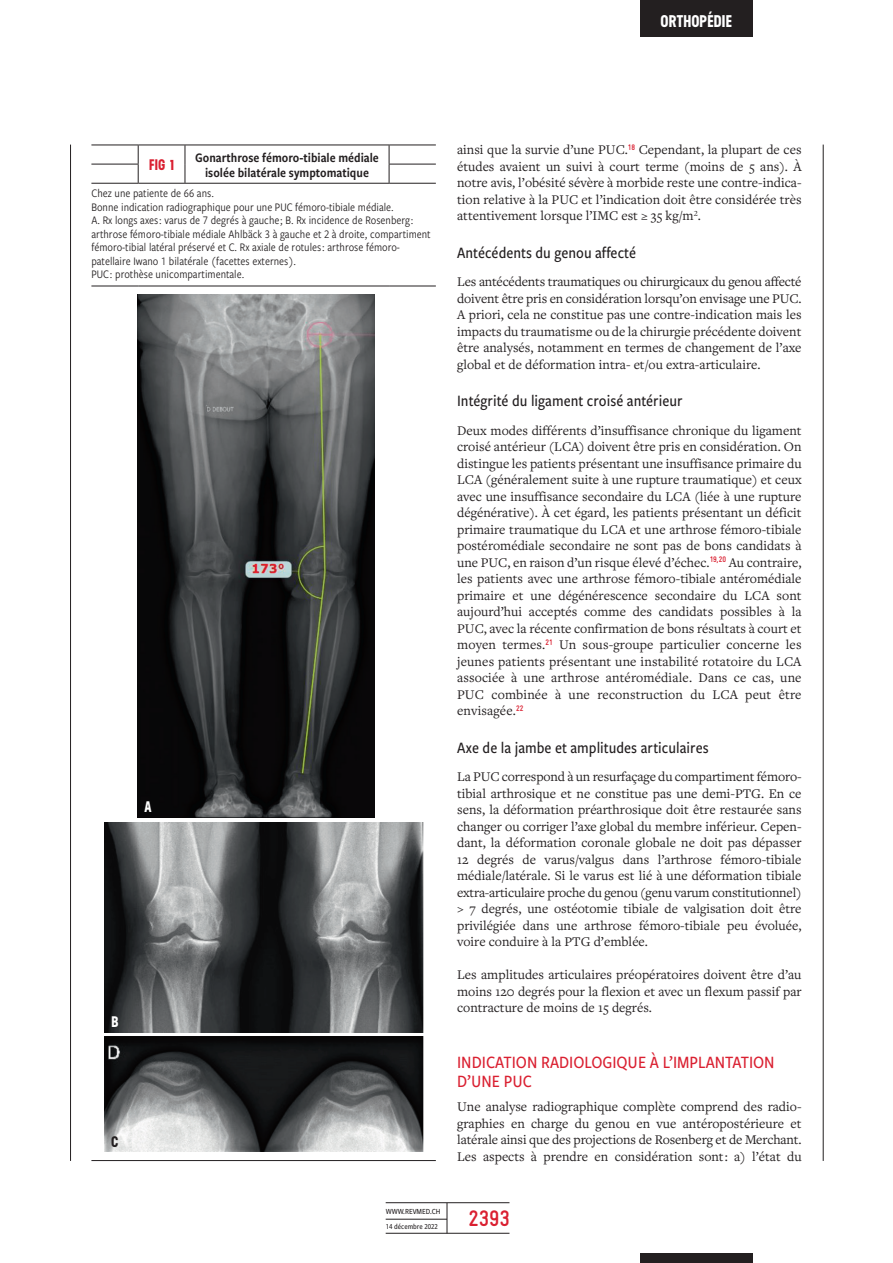
<style>
.page{position:relative;width:893px;height:1263px;background:#fff}
.page>*{position:absolute;margin:0;border:0;box-sizing:border-box;transform-origin:0 0}
.t1{font:700 22.5px "Gravur Condensed Pro";color:#da2031}
._1P_T1{font:500 18px/19.5px "Freight Sans Cnd Pro";color:#da2031}
.t2{font:700 16.95px "Neusa";letter-spacing:.005em;color:#fff}
._1P_T2{font:500 16.5px "Freight Sans Cnd Pro";color:#231f20}
._1P_FIG_X_TAB_X{font:700 15.3px "Neusa";color:#da2031}
._1P_FIG_X_TAB_X-2{font:700 15.3px "Neusa";color:#fff}
._1P_FIG_X_TAB_X-3{font:700 15.3px "Neusa";color:#231f20}
._1P_Texte_courant{font:13.8px/16.5px "Freight Text Pro";color:#231f20;text-align:justify}
._1P_FIG_TAB_Titre{font:13.5px/15px "Freight Sans Cnd Pro Semi";color:#231f20;text-align:center}
._1P_FIG_TAB_Legende{font:12px/13.5px "Freight Sans Cnd Pro";color:#231f20}
.t3{font:500 8.1px "Freight Sans Cnd Pro";color:#231f20}
.t4{font:500 7.8px "Freight Sans Cnd Pro";color:#231f20}
</style>
<div class="page">
<div style="left:640px;top:0;width:112px;height:37px;background:#231f20"></div>
<div style="left:640px;top:1253px;width:112px;height:10px;background:#231f20"></div>
<hr style="left:386px;top:1202px;width:123px;height:1px;background:#231f20">
<hr style="left:386px;top:1233px;width:123px;height:1px;background:#231f20">
<hr style="left:386px;top:1219px;width:61px;height:1px;background:#231f20">
<hr style="left:447px;top:1203px;width:1px;height:30px;background:#231f20">
<hr style="left:70px;top:145px;width:1px;height:1016px;background:#231f20">
<hr style="left:823px;top:145px;width:1px;height:1016px;background:#231f20">
<hr style="left:91px;top:183px;width:47px;height:1px;background:#231f20">
<hr style="left:138px;top:183px;width:47px;height:1px;background:#231f20">
<hr style="left:185px;top:183px;width:204px;height:1px;background:#231f20">
<hr style="left:389px;top:183px;width:47px;height:1px;background:#231f20">
<svg style="left:91px;top:146px;width:345px;height:37px"></svg>
<hr style="left:91px;top:145px;width:47px;height:1px;background:#231f20">
<hr style="left:91px;top:286px;width:47px;height:1px;background:#231f20">
<hr style="left:138px;top:286px;width:47px;height:1px;background:#231f20">
<hr style="left:185px;top:286px;width:204px;height:1px;background:#231f20">
<hr style="left:389px;top:286px;width:47px;height:1px;background:#231f20">
<hr style="left:138px;top:145px;width:47px;height:1px;background:#231f20">
<hr style="left:185px;top:145px;width:204px;height:1px;background:#231f20">
<hr style="left:389px;top:145px;width:47px;height:1px;background:#231f20">
<img style="left:138px;top:295px;width:237px;height:523px">
<img style="left:104px;top:822px;width:319px;height:210px">
<img style="left:104px;top:1037px;width:319px;height:115px">
<hr style="left:91px;top:1160px;width:345px;height:1px;background:#231f20">
<p class="t2" style="left:661px;top:9px;width:73px">ORTHOPÉDIE</p>
<p class="_1P_FIG_X_TAB_X" style="left:149px;top:154px;width:26px">FIG 1</p>
<p class="_1P_FIG_TAB_Titre" style="left:195px;top:149px;width:185px">Gonarthrose fémoro-tibiale médiale isolée bilatérale symptomatique</p>
<p class="_1P_FIG_TAB_Legende" style="left:91px;top:186px;width:124px">Chez une patiente de 66 ans.</p>
<p class="_1P_FIG_TAB_Legende" style="left:91px;top:199px;width:304px">Bonne indication radiographique pour une PUC fémoro-tibiale médiale.</p>
<p class="_1P_FIG_TAB_Legende" style="left:91px;top:213px;width:341px">A. Rx longs axes : varus de 7 degrés à gauche ; B. Rx incidence de Rosenberg : arthrose fémoro-tibiale médiale Ahlbäck 3 à gauche et 2 à droite, compartiment fémoro-tibial latéral préservé et C. Rx axiale de rotules : arthrose fémoro&shy;patellaire Iwano 1 bilatérale (facettes externes).</p>
<p class="_1P_FIG_TAB_Legende" style="left:91px;top:267px;width:154px">PUC : prothèse unicompartimentale.</p>
<p class="_1P_FIG_X_TAB_X-2" style="left:144px;top:796px;width:9px">A</p>
<p class="_1P_FIG_X_TAB_X-2" style="left:111px;top:1011px;width:8px">B</p>
<p class="_1P_FIG_X_TAB_X-3" style="left:111px;top:1131px;width:9px">C</p>
<p class="_1P_Texte_courant" style="left:457px;top:141px;width:346px">ainsi que la survie d’une PUC.<sup>18</sup> Cependant, la plupart de ces études avaient un suivi à court terme (moins de 5 ans). À notre avis, l’obésité sévère à morbide reste une contre-indica&shy;tion relative à la PUC et l’indication doit être considérée très attentivement lorsque l’IMC est ≥ 35 kg/m<sup>2</sup>.</p>
<p class="_1P_T2" style="left:457px;top:241px;width:181px">Antécédents du genou affecté</p>
<p class="_1P_Texte_courant" style="left:457px;top:273px;width:346px">Les antécédents traumatiques ou chirurgicaux du genou affecté doivent être pris en considération lorsqu’on envisage une PUC.<br>A priori, cela ne constitue pas une contre-indication mais les impacts du traumatisme ou de la chirurgie précédente doivent être analysés, notamment en termes de changement de l’axe global et de déformation intra- et/ou extra-articulaire.</p>
<p class="_1P_T2" style="left:457px;top:390px;width:227px">Intégrité du ligament croisé antérieur</p>
<p class="_1P_Texte_courant" style="left:457px;top:422px;width:346px">Deux modes différents d’insuffisance chronique du ligament croisé antérieur (LCA) doivent être pris en considération. On distingue les patients présentant une insuffisance primaire du LCA (généralement suite à une rupture traumatique) et ceux avec une insuffisance secondaire du LCA (liée à une rupture dégénérative). À cet égard, les patients présentant un déficit primaire traumatique du LCA et une arthrose fémoro-tibiale postéromédiale secondaire ne sont pas de bons candidats à une PUC, en raison d’un risque élevé d’échec.<sup>19,20</sup> Au contraire, les patients avec une arthrose fémoro-tibiale antéromédiale primaire et une dégénérescence secondaire du LCA sont aujourd’hui acceptés comme des candidats possibles à la PUC, avec la récente confirmation de bons résultats à court et moyen termes.<sup>21</sup> Un sous-groupe particulier concerne les jeunes patients présentant une instabilité rotatoire du LCA associée à une arthrose antéromédiale. Dans ce cas, une PUC combinée à une reconstruction du LCA peut être envisagée.<sup>22</sup></p>
<p class="_1P_T2" style="left:457px;top:736px;width:253px">Axe de la jambe et amplitudes articulaires</p>
<p class="_1P_Texte_courant" style="left:457px;top:768px;width:346px">La PUC correspond à un resurfaçage du compartiment fémoro&shy;tibial arthrosique et ne constitue pas une demi-PTG. En ce sens, la déformation préarthrosique doit être restaurée sans changer ou corriger l’axe global du membre inférieur. Cepen&shy;dant, la déformation coronale globale ne doit pas dépasser 12 degrés de varus/valgus dans l’arthrose fémoro-tibiale médiale/latérale. Si le varus est lié à une déformation tibiale extra-articulaire proche du genou (genu varum constitutionnel) &gt; 7 degrés, une ostéotomie tibiale de valgisation doit être privilégiée dans une arthrose fémoro-tibiale peu évoluée, voire conduire à la PTG d’emblée.</p>
<p class="_1P_Texte_courant" style="left:457px;top:966px;width:346px">Les amplitudes articulaires préopératoires doivent être d’au moins 120 degrés pour la flexion et avec un flexum passif par contracture de moins de 15 degrés.</p>
<p class="_1P_T1" style="left:457px;top:1051px;width:319px">INDICATION RADIOLOGIQUE À L’IMPLANTATION<br>D’UNE PUC</p>
<p class="_1P_Texte_courant" style="left:457px;top:1098px;width:346px">Une analyse radiographique complète comprend des radio&shy;graphies en charge du genou en vue antéropostérieure et latérale ainsi que des projections de Rosenberg et de Merchant.<br>Les aspects à prendre en considération sont : a) l’état du</p>
<p class="t3" style="left:386px;top:1205px;width:56px">WWW.REVMED.CH</p>
<p class="t4" style="left:386px;top:1221px;width:54px">14 décembre 2022</p>
<h1 class="t1" style="left:468px;top:1206px;width:43px">2393</h1>
</div>
